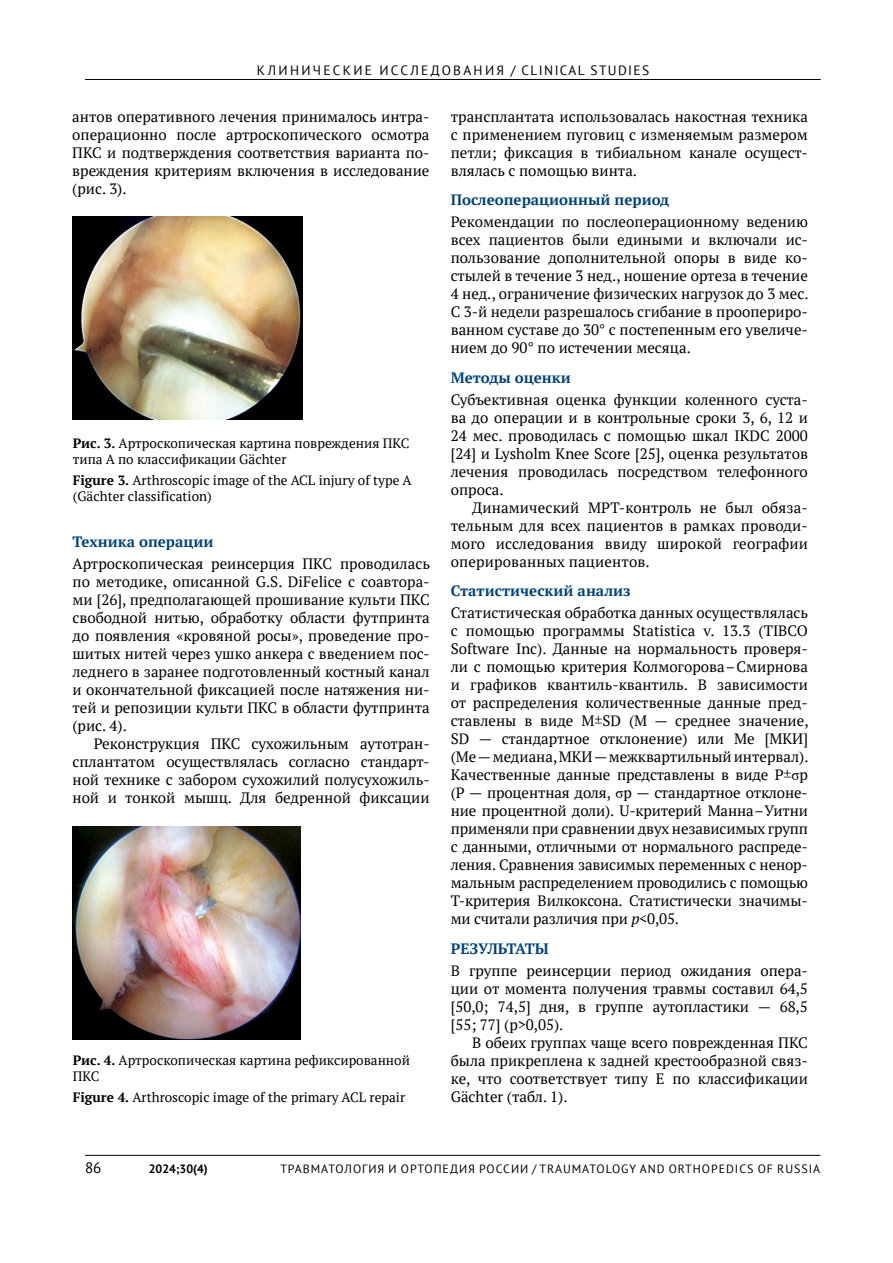
<style>
.page{position:relative;width:893px;height:1263px;background:#fff}
.page>*{position:absolute;margin:0;border:0;box-sizing:border-box;transform-origin:0 0}
.t1{font:15px/18px "PT Serif";color:#000;text-align:justify}
.t2{font:700 15px "PT Serif";color:#00427a}
.t3{font:15px "PT Sans";color:#000}
.t4{font:13.5px/16.2px "PT Serif";color:#000}
.t5{font:13.5px "PT Sans";letter-spacing:.17em;color:#000}
.t6{font:12px "PT Sans";letter-spacing:.08em;color:#000}
.t7{font:700 12px "PT Sans";color:#000}
.s1{font-family:"Times New Roman"}
.s2{font-style:italic}
.s3{font-weight:700}
</style>
<div class="page">
<hr style="left:85px;top:79px;width:736px;height:1px;background:#000">
<hr style="left:85px;top:1155px;width:735px;height:1px;background:#000">
<img style="left:72px;top:826px;width:229px;height:213px">
<img style="left:73px;top:217px;width:229px;height:202px">
<p class="t5" style="left:257px;top:61px;width:394px">КЛИНИЧЕСКИЕ ИССЛЕДОВАНИЯ / СLINICAL STUDIES</p>
<p class="t1" style="left:72px;top:108px;width:359px">антов оперативного лечения принималось интра&shy;операционно после артроскопического осмотра ПКС и подтверждения соответствия варианта по&shy;вреждения критериям включения в исследование (рис. 3).</p>
<p class="t1" style="left:451px;top:108px;width:359px">трансплантата использовалась накостная техника с применением пуговиц с изменяемым размером петли; фиксация в тибиальном канале осущест&shy;влялась с помощью винта.</p>
<p class="t2" style="left:451px;top:192px;width:220px">Послеоперационный период</p>
<p class="t1" style="left:451px;top:214px;width:359px">Рекомендации по послеоперационному ведению всех пациентов были едиными и включали ис&shy;пользование дополнительной опоры в виде ко&shy;стылей в течение 3 нед., ношение ортеза в течение 4 нед., ограничение физических нагрузок до 3 мес.<br>С 3-й недели разрешалось сгибание в проопериро&shy;ванном суставе до 30° с постепенным его увеличе&shy;нием до 90° по истечении месяца.</p>
<p class="t2" style="left:451px;top:369px;width:122px">Методы оценки</p>
<p class="t1" style="left:451px;top:391px;width:359px">Субъективная оценка функции коленного суста&shy;ва до операции и в контрольные сроки 3, 6, 12 и 24 мес. проводилась с помощью шкал IKDC 2000 [24] и Lysholm Knee Score [25], оценка результатов лечения проводилась посредством телефонного опроса.</p>
<p class="t1" style="left:451px;top:499px;width:359px;text-indent:21px">Динамический МРТ-контроль не был обяза&shy;тельным для всех пациентов в рамках проводи&shy;мого исследования ввиду широкой географии оперированных пациентов.</p>
<p class="t2" style="left:451px;top:583px;width:181px">Статистический анализ</p>
<p class="t1" style="left:451px;top:605px;width:359px">Статистическая обработка данных осуществлялась с помощью программы Statistica v. 13.3 (TIBCO Software Inc). Данные на нормальность проверя&shy;ли с помощью критерия Колмогорова–Смирнова и графиков квантиль-квантиль. В зависимости от распределения количественные данные пред&shy;ставлены в виде M±SD (M — среднее значение, SD — стандартное отклонение) или Me [МКИ] (Me — медиана, МКИ — межквартильный интервал).<br>Качественные данные представлены в виде P±<span class="s1">σ</span>p (P — процентная доля, <span class="s1">σ</span>p — стандартное отклоне&shy;ние процентной доли). U-критерий Манна–Уитни применяли при сравнении двух независимых групп с данными, отличными от нормального распреде&shy;ления. Сравнения зависимых переменных с ненор&shy;мальным распределением проводились с помощью Т-критерия Вилкоксона. Статистически значимы&shy;ми считали различия при <span class="s2">p</span>&lt;0,05.</p>
<p class="t2" style="left:451px;top:940px;width:99px">Результаты</p>
<p class="t1" style="left:451px;top:962px;width:359px">В группе реинсерции период ожидания опера&shy;ции от момента получения травмы составил 64,5 [50,0; 74,5] дня, в группе аутопластики — 68,5 [55; 77] (p&gt;0,05).</p>
<p class="t1" style="left:451px;top:1034px;width:359px;text-indent:21px">В обеих группах чаще всего поврежденная ПКС была прикреплена к задней крестообразной связ&shy;ке, что соответствует типу E по классификации Gächter (табл. 1).</p>
<p class="t4" style="left:73px;top:436px;width:338px"><span class="s3">Рис. 3.</span> Артроскопическая картина повреждения ПКС типа А по классификации Gächter</p>
<p class="t4" style="left:73px;top:472px;width:341px"><span class="s3">Figure 3.</span> Arthroscopic image of the ACL injury of type A (Gächter classification)</p>
<p class="t2" style="left:72px;top:533px;width:143px">Техника операции</p>
<p class="t1" style="left:72px;top:555px;width:359px;text-align:left">Артроскопическая реинсерция ПКС проводилась по методике, описанной G.S. DiFelice с соавтора&shy;ми [26], предполагающей прошивание культи ПКС свободной нитью, обработку области футпринта до появления «кровяной росы», проведение про&shy;шитых нитей через ушко анкера с введением пос&shy;леднего в заранее подготовленный костный канал и окончательной фиксацией после натяжения ни&shy;тей и репозиции культи ПКС в области футпринта (рис. 4).</p>
<p class="t1" style="left:72px;top:735px;width:359px;text-indent:21px">Реконструкция ПКС сухожильным аутотран&shy;сплантатом осуществлялась согласно стандарт&shy;ной технике с забором сухожилий полусухожиль&shy;ной и тонкой мышц. Для бедренной фиксации</p>
<p class="t4" style="left:73px;top:1053px;width:339px"><span class="s3">Рис. 4.</span> Артроскопическая картина рефиксированной<br>ПКС</p>
<p class="t4" style="left:73px;top:1089px;width:334px"><span class="s3">Figure 4.</span> Arthroscopic image of the primary ACL repair</p>
<p class="t3" style="left:85px;top:1158px;width:18px">86</p>
<p class="t7" style="left:149px;top:1160px;width:60px">2024;30(4)</p>
<p class="t6" style="left:280px;top:1161px;width:65px">ТРАВ МАТОЛО</p>
<p class="t6" style="left:362px;top:1161px;width:90px">ГИЯ И ОРТОПЕДИЯ</p>
<p class="t6" style="left:479px;top:1161px;width:17px">РОССИИ</p>
<p class="t6" style="left:532px;top:1161px;width:117px">/ TRAU MATOLOGY AND</p>
<p class="t6" style="left:669px;top:1161px;width:58px">ORTHOPEDICS</p>
<p class="t6" style="left:758px;top:1161px;width:28px">OF RUSSIA</p>
</div>
